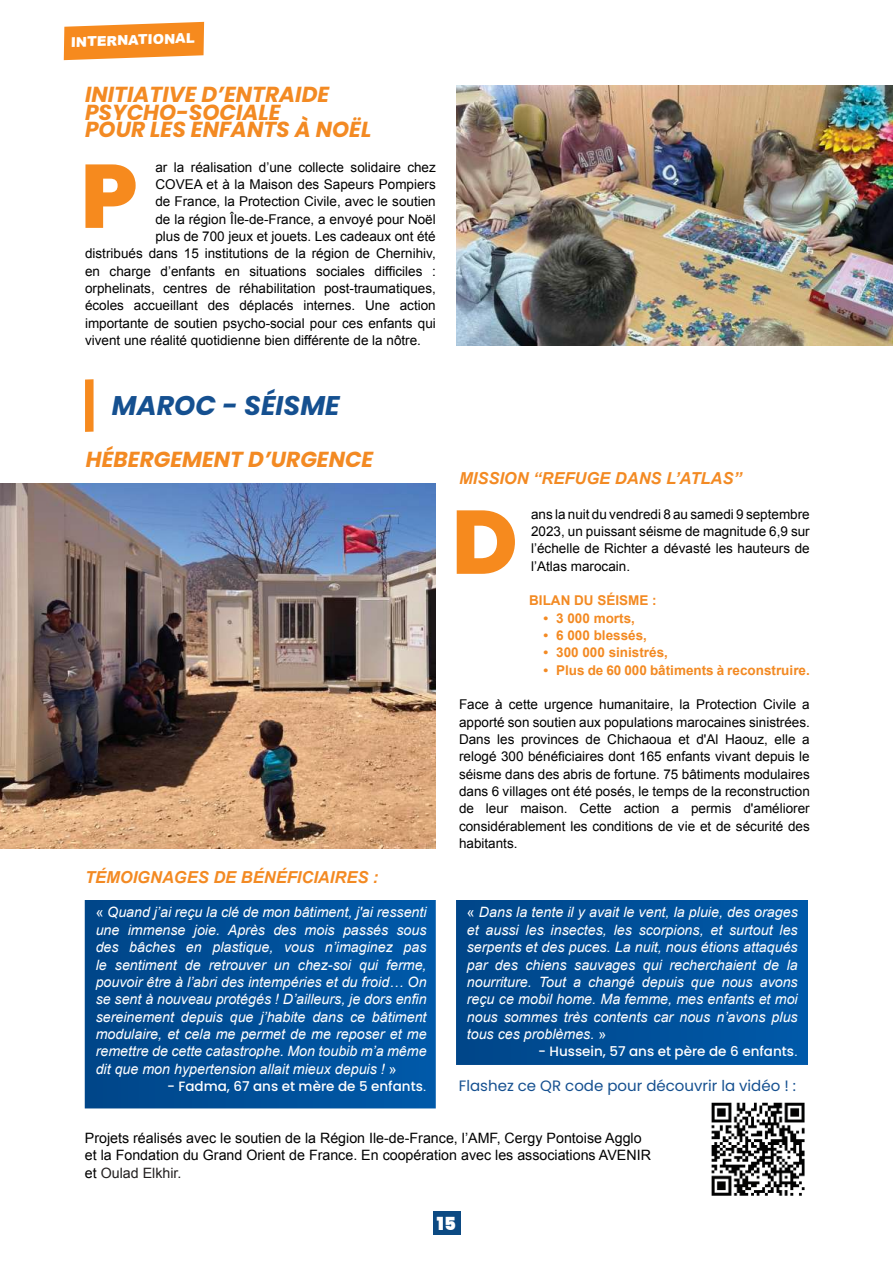
<style>
.page{position:relative;width:893px;height:1263px;background:#fff}
.page>*{position:absolute;margin:0;border:0;box-sizing:border-box;transform-origin:0 0}
.t1{font:800 90px "Poppins";color:#f68a1e}
.t2{font:italic 700 27px "Poppins";color:#155090}
.t3{font:italic 700 21.75px/17.4px "Poppins";color:#f38a23}
.t4{font:900 18px "Poppins";color:#fff}
.t5{font:italic 700 16.5px "Arial";color:#f38a23}
.t6{font:15px "Poppins";color:#155090}
.t7{font:italic 14.25px/17.4px "Arial";color:#fff;text-align:justify}
.t8{font:14.25px/17.4px "Arial";color:#000}
.t9{font:13.5px/17.4px "Arial";color:#000;text-align:justify}
.t10{font:700 13.5px "Arial";color:#f38a23}
.t11{font:500 13.5px "Poppins";color:#fff}
.t12{font:900 13.5px "Arial";color:#fff}
.s1{font-style:normal}
.s2{font-family:"Arial";font-weight:400}
.s3{color:#221f1f}
</style>
<div class="page">
<div style="left:433px;top:1211px;width:27px;height:23px;background:#0c4a83"></div>
<svg style="left:64px;top:22px;width:140px;height:38px;background:#f79839"></svg>
<img style="left:457px;top:85px;width:436px;height:260px">
<div style="left:85px;top:379px;width:9px;height:53px;background:#f68a1e"></div>
<img style="left:0;top:484px;width:436px;height:364px">
<img style="left:85px;top:901px;width:351px;height:207px">
<img style="left:457px;top:900px;width:351px;height:165px">
<img style="left:711px;top:1102px;width:94px;height:94px">
<p class="t12" style="left:70px;top:34px;width:126px;rotate:-2deg">INTERNATIONAL</p>
<h3 class="t3" style="left:85px;top:87px;width:288px">INITIATIVE D’ENTRAIDE<br>PSYCHO-SOCIALE<br>POUR LES ENFANTS À NOËL</h3>
<p class="t9" style="left:155px;top:160px;width:282px">ar la réalisation d’une collecte solidaire chez</p>
<p class="t9" style="left:155px;top:177px;width:282px">COVEA et à la Maison des Sapeurs Pompiers</p>
<p class="t9" style="left:155px;top:194px;width:282px">de France, la Protection Civile, avec le soutien</p>
<p class="t9" style="left:155px;top:212px;width:282px">de la région Île-de-France, a envoyé pour Noël</p>
<p class="t9" style="left:155px;top:229px;width:282px">plus de 700 jeux et jouets. Les cadeaux ont été</p>
<p class="t9" style="left:85px;top:246px;width:352px">distribués dans 15 institutions de la région de Chernihiv,</p>
<p class="t9" style="left:85px;top:262px;width:352px">en charge d’enfants en situations sociales difficiles :</p>
<p class="t9" style="left:85px;top:281px;width:352px">orphelinats, centres de réhabilitation post-traumatiques,</p>
<p class="t9" style="left:85px;top:298px;width:352px">écoles accueillant des déplacés internes. Une action</p>
<p class="t9" style="left:85px;top:316px;width:352px">importante de soutien psycho-social pour ces enfants qui</p>
<p class="t9" style="left:85px;top:333px;width:337px">vivent une réalité quotidienne bien différente de la nôtre.</p>
<h1 class="t1" style="left:80px;top:152px;width:59px">P</h1>
<h2 class="t2" style="left:112px;top:390px;width:229px">MAROC - SÉISME</h2>
<h3 class="t3" style="left:86px;top:451px;width:289px">HÉBERGEMENT D’URGENCE</h3>
<p class="t5" style="left:85px;top:871px;width:295px">TÉMOIGNAGES DE BÉNÉFICIAIRES :</p>
<p class="t7" style="left:96px;top:905px;width:332px"><span class="s1">«</span> Quand j’ai reçu la clé de mon bâtiment, j'ai ressenti une immense joie. Après des mois passés sous des bâches en plastique, vous n’imaginez pas le sentiment de retrouver un chez-soi qui ferme, pouvoir être à l’abri des intempéries et du froid… On se sent à nouveau protégés ! D’ailleurs, je dors enfin sereinement depuis que j’habite dans ce bâtiment modulaire, et cela me permet de me reposer et me remettre de cette catastrophe. Mon toubib m’a même dit que mon hypertension allait mieux depuis ! <span class="s1">»</span></p>
<p class="t11" style="left:167px;top:1078px;width:261px">- Fadma, 67 ans et mère de 5 enfants<span class="s2">.</span></p>
<p class="t5" style="left:459px;top:472px;width:284px">MISSION “REFUGE DANS L’ATLAS”</p>
<p class="t9" style="left:531px;top:506px;width:280px">ans la nuit du vendredi 8 au samedi 9 septembre 2023, un puissant séisme de magnitude 6,9 sur l’échelle de Richter a dévasté les hauteurs de l’Atlas marocain.</p>
<h1 class="t1" style="left:452px;top:498px;width:68px">D</h1>
<p class="t10" style="left:529px;top:595px;width:129px">BILAN DU SÉISME :</p>
<p class="t10" style="left:543px;top:613px;width:93px">• 3 000 morts,</p>
<p class="t10" style="left:543px;top:630px;width:105px">• 6 000 blessés,</p>
<p class="t10" style="left:543px;top:647px;width:126px">• 300 000 sinistrés,</p>
<p class="t10" style="left:543px;top:665px;width:268px">• Plus de 60 000 bâtiments à reconstruire.</p>
<p class="t9" style="left:459px;top:697px;width:352px">Face à cette urgence humanitaire, la Protection Civile a apporté son soutien aux populations marocaines sinistrées.<br>Dans les provinces de Chichaoua et d'Al Haouz, elle a relogé 300 bénéficiaires dont 165 enfants vivant depuis le séisme dans des abris de fortune. 75 bâtiments modulaires dans 6 villages ont été posés, le temps de la reconstruction de leur maison. Cette action a permis d'améliorer considérablement les conditions de vie et de sécurité des habitants.</p>
<p class="t7" style="left:467px;top:905px;width:332px"><span class="s1">«</span> Dans la tente il y avait le vent, la pluie, des orages et aussi les insectes, les scorpions, et surtout les serpents et des puces. La nuit, nous étions attaqués par des chiens sauvages qui recherchaient de la nourriture. Tout a changé depuis que nous avons reçu ce mobil home. Ma femme, mes enfants et moi nous sommes très contents car nous n’avons plus tous ces problèmes. <span class="s1">»</span></p>
<p class="t11" style="left:538px;top:1044px;width:261px">- Hussein, 57 ans et père de 6 enfants<span class="s2">.</span></p>
<p class="t6" style="left:459px;top:1079px;width:339px">Flashez ce QR code pour découvrir la vidéo ! :</p>
<p class="t8" style="left:85px;top:1130px;width:568px">Projets réalisés avec le soutien de la Région Ile-de-France, l’AMF, Cergy Pontoise Agglo et la Fondation du Grand Orient de France. En coopération avec les associations AVENIR et <span class="s3">Oulad Elkhir.</span></p>
<h3 class="t4" style="left:437px;top:1214px;width:21px">15</h3>
</div>
